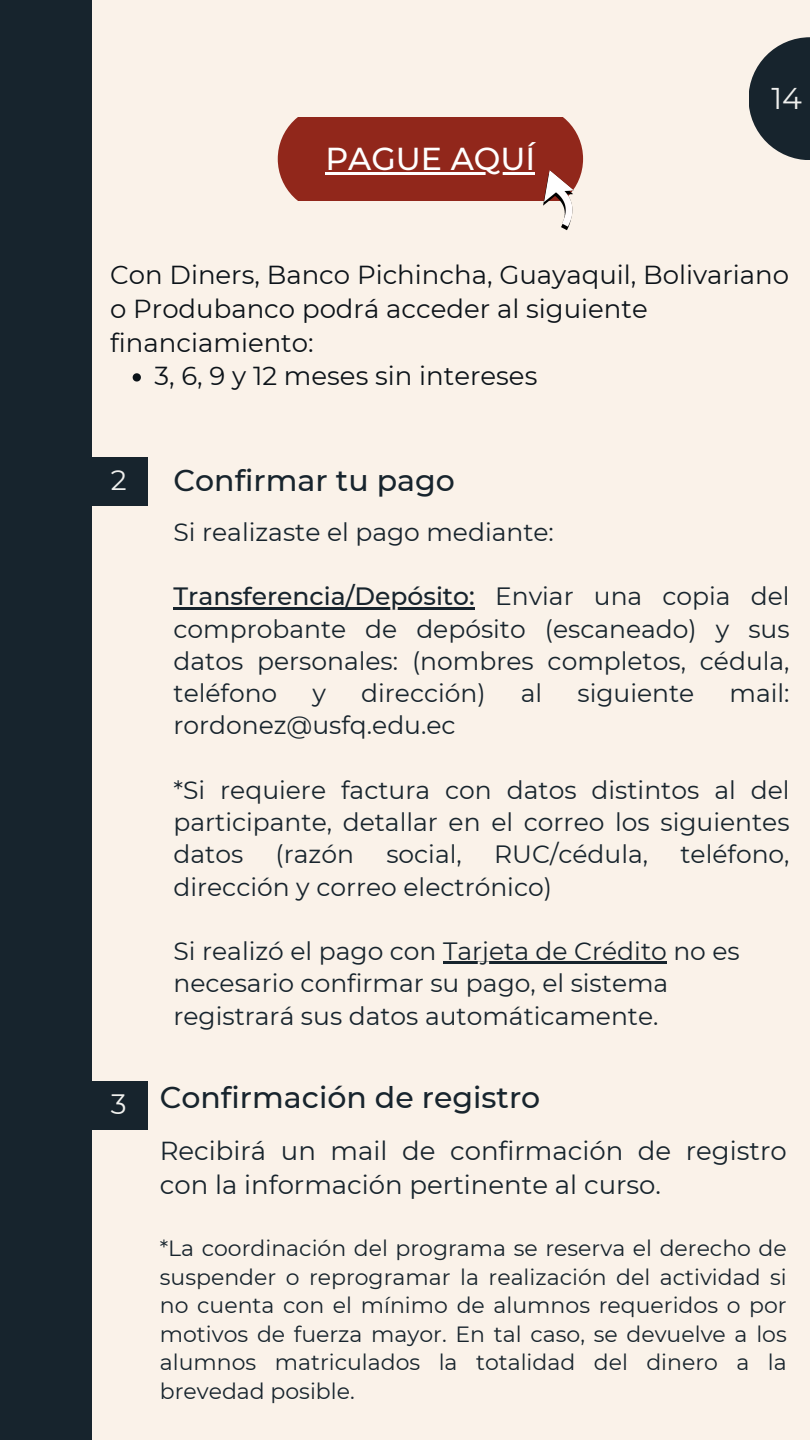
<style>
.page{position:relative;width:810px;height:1440px;background:#faf2e9}
.page>*{position:absolute;margin:0;border:0;box-sizing:border-box;transform-origin:0 0}
.t1{font:500 31.7px "Montserrat";color:#fff}
.t2{font:500 30px "Montserrat";color:#17242d}
.t3{font:30px "Montserrat";color:#f0f0ee}
.t4{font:28px "Montserrat";color:#f0f0ee}
.t5{font:26px/33.8px "Montserrat";color:#0c1319}
.t6{font:26px/33.8px "Montserrat";color:#17242d}
.t7{font:25px/32.2px "Montserrat";color:#17242d;text-align:justify}
.t8{font:22px/28.5px "Montserrat";color:#17242d;text-align:justify}
.s1{font-weight:500}
</style>
<div class="page">
<div style="left:0;top:0;width:91px;height:1440px;background:#17242d"></div>
<hr style="left:174px;top:607px;width:301px;height:2px;background:#17242d">
<hr style="left:443px;top:962px;width:224px;height:2px;background:#17242d">
<svg style="left:749px;top:37px;width:61px;height:123px;fill:#17242d"></svg>
<div style="left:92px;top:457px;width:55px;height:49px;background:#17242d"></div>
<div style="left:92px;top:1081px;width:55px;height:48px;background:#17242d"></div>
<svg style="left:133px;top:373px;width:8px;height:9px"></svg>
<div style="left:278px;top:117px;width:305px;height:84px;background:#91271b"></div>
<hr style="left:325px;top:172px;width:210px;height:3px;background:#fff">
<img style="left:513px;top:159px;width:70px;height:72px">
<p class="t1" style="left:325px;top:139px;width:211px">PAGUE AQUÍ</p>
<p class="t3" style="left:771px;top:80px;width:32px">14</p>
<p class="t5" style="left:110px;top:258px;width:680px">Con Diners, Banco Pichincha, Guayaquil, Bolivariano o Produbanco podrá acceder al siguiente financiamiento:</p>
<p class="t5" style="left:154px;top:359px;width:385px">3, 6, 9 y 12 meses sin intereses</p>
<p class="t4" style="left:111px;top:463px;width:17px">2</p>
<p class="t4" style="left:111px;top:1087px;width:17px">3</p>
<p class="t2" style="left:174px;top:462px;width:283px">Confirmar tu pago</p>
<p class="t7" style="left:174px;top:516px;width:382px">Si realizaste el pago mediante:</p>
<p class="t7" style="left:174px;top:580px;width:618px"><span class="s1">Transferencia/Depósito:</span> Enviar una copia del comprobante de depósito (escaneado) y sus datos personales: (nombres completos, cédula, teléfono</p>
<p class="t7" style="left:312px;top:677px;width:15px">y</p>
<p class="t7" style="left:361px;top:677px;width:126px">dirección)</p>
<p class="t7" style="left:521px;top:677px;width:23px">al</p>
<p class="t7" style="left:578px;top:677px;width:118px">siguiente</p>
<p class="t7" style="left:730px;top:677px;width:62px">mail:</p>
<p class="t7" style="left:174px;top:709px;width:284px">rordonez@usfq.edu.ec</p>
<p class="t7" style="left:174px;top:774px;width:618px">*Si requiere factura con datos distintos al del participante, detallar en el correo los siguientes datos</p>
<p class="t7" style="left:276px;top:838px;width:80px">(razón</p>
<p class="t7" style="left:386px;top:838px;width:77px">social,</p>
<p class="t7" style="left:494px;top:838px;width:155px">RUC/cédula,</p>
<p class="t7" style="left:680px;top:838px;width:111px">teléfono,</p>
<p class="t7" style="left:174px;top:871px;width:380px">dirección y correo electrónico)</p>
<p class="t7" style="left:174px;top:935px;width:568px;text-align:left">Si realizó el pago con Tarjeta de Crédito no es necesario confirmar su pago, el sistema registrará sus datos automáticamente.</p>
<p class="t2" style="left:160px;top:1079px;width:382px">Confirmación de registro</p>
<p class="t6" style="left:160px;top:1134px;width:628px">Recibirá un mail de confirmación de registro con la información pertinente al curso.</p>
<p class="t8" style="left:160px;top:1234px;width:628px">*La coordinación del programa se reserva el derecho de suspender o reprogramar la realización del actividad si no cuenta con el mínimo de alumnos requeridos o por motivos de fuerza mayor. En tal caso, se devuelve a los alumnos matriculados la totalidad del dinero a la brevedad posible.</p>
</div>
